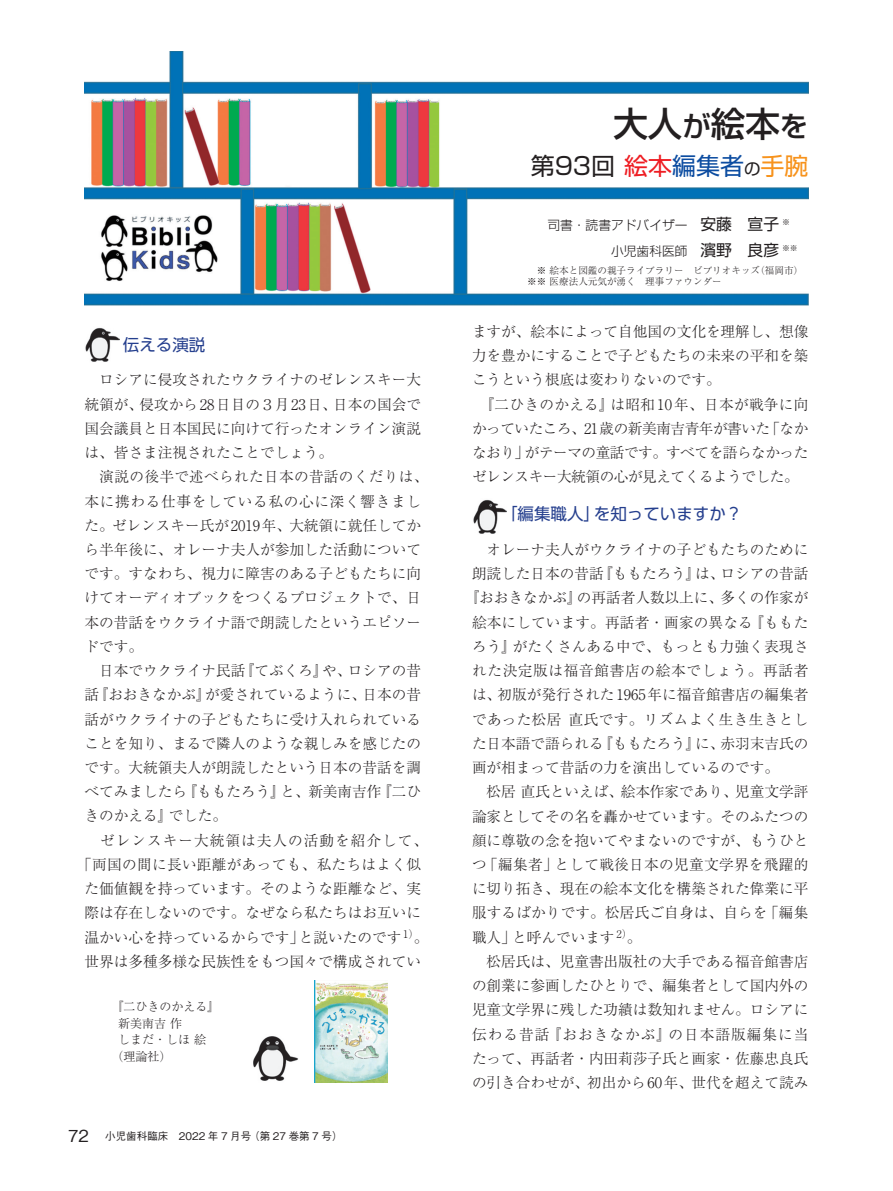
<style>
.page{position:relative;width:893px;height:1191px;background:#fff}
.page>*{position:absolute;margin:0;border:0;box-sizing:border-box;transform-origin:0 0}
.t1{font:500 34.5px "Shin Go Pro";color:#231f20}
.t2{font:24px "Shin Go Pro";color:#231f20}
.t3{font:16.5px "UD Shin Go Pro";color:#253f8e}
.t4{font:300 14.7px/24.2px "Ryumin Pro";color:#231f20}
.t5{font:300 14.7px "Ryumin Pro";letter-spacing:.025em;color:#231f20}
.t6{font:300 14.7px "Ryumin Pro";letter-spacing:.05em;color:#231f20}
.t7{font:300 14.7px "Ryumin Pro";letter-spacing:.07em;color:#231f20}
.t8{font:300 12.75px/25.5px "Shin Go Pro";color:#231f20;text-align:right}
.t9{font:300 12px "Ryumin Pro";color:#231f20}
.t10{font:500 10.5px "Gothic BBB Pro";color:#231f20}
.t11{font:300 9.6px/10.5px "Ryumin Pro";color:#231f20}
.t12{font:7.8px "Shin Go Pro";color:#231f20}
.s1{font-size:16.5px}
.s2{font-size:28.5px}
.s3{color:#ee1d23}
.s4{color:#0d4da1}
.s5{color:#f7931d}
.s6{font-weight:400;font-size:15.75px}
</style>
<div class="page">
<img style="left:85px;top:51px;width:723px;height:255px">
<img style="left:85px;top:327px;width:34px;height:35px">
<img style="left:473px;top:499px;width:34px;height:35px">
<img style="left:315px;top:980px;width:72px;height:102px">
<img style="left:253px;top:1036px;width:45px;height:45px">
<p class="t3" style="left:123px;top:331px;width:84px">伝える演説</p>
<p class="t4" style="left:85px;top:366px;width:338px">　ロシアに侵攻されたウクライナのゼレンスキー大</p>
<p class="t4" style="left:85px;top:391px;width:338px">統領が、侵攻から28日目の３月23日、日本の国会で</p>
<p class="t4" style="left:85px;top:415px;width:338px">国会議員と日本国民に向けて行ったオンライン演説</p>
<p class="t4" style="left:85px;top:439px;width:250px">は、皆さま注視されたことでしょう。</p>
<p class="t5" style="left:85px;top:465px;width:345px">　演説の後半で述べられた日本の昔話のくだりは、</p>
<p class="t6" style="left:85px;top:489px;width:338px">本に携わる仕事をしている私の心に深く響きまし</p>
<p class="t4" style="left:85px;top:512px;width:338px">た。ゼレンスキー氏が2019年、大統領に就任してか</p>
<p class="t4" style="left:85px;top:536px;width:338px">ら半年後に、オレーナ夫人が参加した活動について</p>
<p class="t4" style="left:85px;top:560px;width:338px">です。すなわち、視力に障害のある子どもたちに向</p>
<p class="t4" style="left:85px;top:584px;width:338px">けてオーディオブックをつくるプロジェクトで、日</p>
<p class="t4" style="left:85px;top:609px;width:338px">本の昔話をウクライナ語で朗読したというエピソー</p>
<p class="t4" style="left:85px;top:633px;width:60px">ドです。</p>
<p class="t4" style="left:85px;top:657px;width:338px">　日本でウクライナ民話『てぶくろ』や、ロシアの昔</p>
<p class="t4" style="left:85px;top:681px;width:338px">話『おおきなかぶ』が愛されているように、日本の昔</p>
<p class="t4" style="left:85px;top:706px;width:338px">話がウクライナの子どもたちに受け入れられている</p>
<p class="t4" style="left:85px;top:730px;width:338px">ことを知り、まるで隣人のような親しみを感じたの</p>
<p class="t4" style="left:85px;top:754px;width:338px">です。大統領夫人が朗読したという日本の昔話を調</p>
<p class="t4" style="left:85px;top:778px;width:338px">べてみましたら『ももたろう』と、新美南吉作『二ひ</p>
<p class="t4" style="left:85px;top:802px;width:144px">きのかえる』でした。</p>
<p class="t7" style="left:85px;top:828px;width:345px">　ゼレンスキー大統領は夫人の活動を紹介して、</p>
<p class="t5" style="left:77px;top:853px;width:345px">「両国の間に長い距離があっても、私たちはよく似</p>
<p class="t4" style="left:85px;top:875px;width:338px">た価値観を持っています。そのような距離など、実</p>
<p class="t4" style="left:85px;top:899px;width:338px">際は存在しないのです。なぜなら私たちはお互いに</p>
<p class="t4" style="left:85px;top:924px;width:345px">温かい心を持っているからです」と説いたのです <sup>1）</sup>。</p>
<p class="t4" style="left:85px;top:948px;width:338px">世界は多種多様な民族性をもつ国々で構成されてい</p>
<p class="t9" style="left:111px;top:997px;width:109px">『二ひきのかえる』</p>
<p class="t9" style="left:118px;top:1013px;width:77px">新美南吉 作　</p>
<p class="t9" style="left:118px;top:1030px;width:89px">しまだ・しほ 絵</p>
<p class="t9" style="left:111px;top:1046px;width:61px">（理論社）</p>
<p class="t10" style="left:68px;top:1127px;width:276px"><span class="s1">72　</span>小児歯科臨床　2022 年 7 月号（第 27 巻第 7 号）</p>
<h1 class="t1" style="left:613px;top:95px;width:196px">大人<span class="s2">が</span>絵本<span class="s2">を</span></h1>
<h2 class="t2" style="left:531px;top:146px;width:279px">第93回<span class="s3">絵本</span><span class="s4">編集者</span><span class="s1">の</span><span class="s5">手腕</span></h2>
<p class="t8" style="left:547px;top:211px;width:233px">司書・読書アドバイザー <span class="s6">安藤　宣子</span>小児歯科医師 <span class="s6">濱野　良彦</span></p>
<p class="t11" style="left:527px;top:265px;width:277px">　※ 絵本と図鑑の親子ライブラリー　ビブリオキッズ（福岡市）※※ 医療法人元気が湧く　理事ファウンダー</p>
<p class="t12" style="left:782px;top:216px;width:9px">※</p>
<p class="t12" style="left:782px;top:242px;width:17px">※※</p>
<p class="t4" style="left:472px;top:318px;width:338px">ますが、絵本によって自他国の文化を理解し、想像力を豊かにすることで子どもたちの未来の平和を築こうという根底は変わりないのです。<br>　『二ひきのかえる』は昭和10年、日本が戦争に向かっていたころ、21歳の新美南吉青年が書いた「なかなおり」がテーマの童話です。すべてを語らなかったゼレンスキー大統領の心が見えてくるようでした。</p>
<p class="t3" style="left:501px;top:501px;width:243px">「編集職人」を知っていますか？</p>
<p class="t4" style="left:472px;top:536px;width:338px">　オレーナ夫人がウクライナの子どもたちのために</p>
<p class="t4" style="left:472px;top:560px;width:338px">朗読した日本の昔話『ももたろう』は、ロシアの昔話</p>
<p class="t4" style="left:465px;top:584px;width:345px">『おおきなかぶ』の再話者人数以上に、多くの作家が</p>
<p class="t4" style="left:472px;top:609px;width:338px">絵本にしています。再話者・画家の異なる『ももた</p>
<p class="t4" style="left:472px;top:633px;width:338px">ろう』がたくさんある中で、もっとも力強く表現さ</p>
<p class="t6" style="left:472px;top:659px;width:338px">れた決定版は福音館書店の絵本でしょう。再話者</p>
<p class="t4" style="left:472px;top:681px;width:338px">は、初版が発行された1965年に福音館書店の編集者</p>
<p class="t5" style="left:472px;top:707px;width:338px">であった松居 直氏です。リズムよく生き生きとし</p>
<p class="t4" style="left:472px;top:730px;width:338px">た日本語で語られる『ももたろう』に、赤羽末吉氏の</p>
<p class="t4" style="left:472px;top:754px;width:309px">画が相まって昔話の力を演出しているのです。</p>
<p class="t4" style="left:472px;top:778px;width:338px">　松居 直氏といえば、絵本作家であり、児童文学評</p>
<p class="t4" style="left:472px;top:802px;width:338px">論家としてその名を轟かせています。そのふたつの</p>
<p class="t4" style="left:472px;top:827px;width:338px">顔に尊敬の念を抱いてやまないのですが、もうひと</p>
<p class="t5" style="left:472px;top:853px;width:338px">つ「編集者」として戦後日本の児童文学界を飛躍的</p>
<p class="t4" style="left:472px;top:875px;width:338px">に切り拓き、現在の絵本文化を構築された偉業に平</p>
<p class="t4" style="left:472px;top:899px;width:338px">服するばかりです。松居氏ご自身は、自らを「編集</p>
<p class="t4" style="left:472px;top:924px;width:171px">職人」と呼んでいます <sup>2）</sup>。</p>
<p class="t4" style="left:472px;top:948px;width:338px">　松居氏は、児童書出版社の大手である福音館書店</p>
<p class="t4" style="left:472px;top:972px;width:338px">の創業に参画したひとりで、編集者として国内外の</p>
<p class="t4" style="left:472px;top:996px;width:338px">児童文学界に残した功績は数知れません。ロシアに</p>
<p class="t7" style="left:472px;top:1022px;width:338px">伝わる昔話『おおきなかぶ』の日本語版編集に当</p>
<p class="t4" style="left:472px;top:1045px;width:338px">たって、再話者・内田莉莎子氏と画家・佐藤忠良氏</p>
<p class="t4" style="left:472px;top:1069px;width:338px">の引き合わせが、初出から60年、世代を超えて読み</p>
</div>
